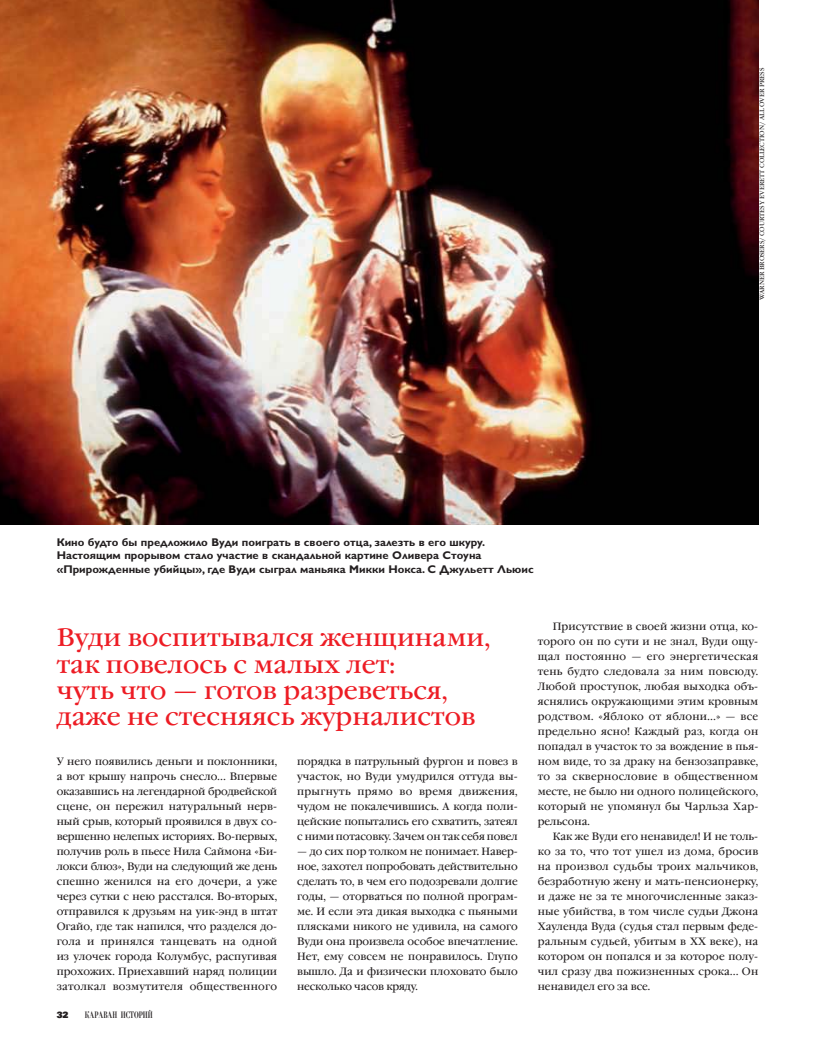
<style>
.page{position:relative;width:815px;height:1045px;background:#fff}
.page>*{position:absolute;margin:0;border:0;box-sizing:border-box;transform-origin:0 0}
.t1{font:25px/26.2px "Garamond Book C";color:#ed1c24}
.t2{font:700 11.25px/13.5px "Gill Sans Cyr";color:#231f20}
.t3{font:10.62px/15px "Garamond Book C";color:#231f20;text-align:justify;scale:.96 1}
.t4{font:9.38px "Didona C";color:#231f20;scale:.7 1}
.t5{font:900 8.75px "Partner";color:#231f20;scale:.96 1}
.t6{font:6.25px "Garamond Book C";color:#231f20}
</style>
<div class="page">
<img style="left:0;top:0;width:758px;height:525px">
<p class="t2" style="left:57px;top:535px;width:479px">Кино будто бы предложило Вуди поиграть в своего отца, залезть в его шкуру.<br>Настоящим прорывом стало участие в скандальной картине Оливера Стоуна «Прирожденные убийцы», где Вуди сыграл маньяка Микки Нокса. С Джульетт Льюис</p>
<p class="t6" style="left:759px;top:300px;width:234px;rotate:-90deg">WARNER BROSERS/ COURTESY EVERETT COLLECTION/ ALL OVER PRESS</p>
<h1 class="t1" style="left:57px;top:627px;width:435px">Вуди воспитывался женщинами, так повелось с малых лет:<br>чуть что — готов разреветься, даже не стесняясь журналистов</h1>
<p class="t3" style="left:57px;top:755px;width:231px">У него появились деньги и поклонники, а вот крышу напрочь снесло… Впервые оказавшись на легендарной бродвейской сцене, он пережил натуральный нерв&shy;ный срыв, который проявился в двух со&shy;вершенно нелепых историях. Во-первых, получив роль в пьесе Нила Саймона «Би&shy;локси блюз», Вуди на следующий же день спешно женился на его дочери, а уже через сутки с нею расстался. Во-вторых, отправился к друзьям на уик-энд в штат Огайо, где так напился, что разделся до&shy;гола и принялся танцевать на одной из улочек города Колумбус, распугивая прохожих. Приехавший наряд полиции затолкал возмутителя общественного</p>
<p class="t3" style="left:297px;top:755px;width:231px">порядка в патрульный фургон и повез в участок, но Вуди умудрился оттуда вы&shy;прыгнуть прямо во время движения, чудом не покалечившись. А когда поли&shy;цейские попытались его схватить, затеял с ними потасовку. Зачем он так себя повел</p>
<p class="t3" style="left:297px;top:845px;width:231px">— до сих пор толком не понимает. Навер&shy;ное, захотел попробовать действительно сделать то, в чем его подозревали долгие годы, — оторваться по полной програм&shy;ме. И если эта дикая выходка с пьяными плясками никого не удивила, на самого Вуди она произвела особое впечатление.<br>Нет, ему совсем не понравилось. Глупо вышло. Да и физически плоховато было несколько часов кряду.</p>
<p class="t5" style="left:57px;top:1010px;width:14px">32</p>
<p class="t4" style="left:85px;top:1009px;width:99px">КАРАВАН ИСТОРИЙ</p>
<p class="t3" style="left:538px;top:620px;width:231px;text-indent:15px">Присутствие в своей жизни отца, ко&shy;торого он по сути и не знал, Вуди ощу&shy;щал постоянно — его энергетическая тень будто следовала за ним повсюду.<br>Любой проступок, любая выходка объ&shy;яснялись окружающими этим кровным родством. «Яблоко от яблони…» — все предельно ясно! Каждый раз, когда он попадал в участок то за вождение в пья&shy;ном виде, то за драку на бензозаправке, то за сквернословие в общественном месте, не было ни одного полицейского, который не упомянул бы Чарльза Хар&shy;рельсона.</p>
<p class="t3" style="left:538px;top:830px;width:231px;text-indent:15px">Как же Вуди его ненавидел! И не толь&shy;ко за то, что тот ушел из дома, бросив на произвол судьбы троих мальчиков, безработную жену и мать-пенсионерку, и даже не за те многочисленные заказ&shy;ные убийства, в том числе судьи Джона Хауленда Вуда (судья стал первым феде&shy;ральным судьей, убитым в XX веке), на котором он попался и за которое полу&shy;чил сразу два пожизненных срока… Он ненавидел его за все.</p>
</div>
